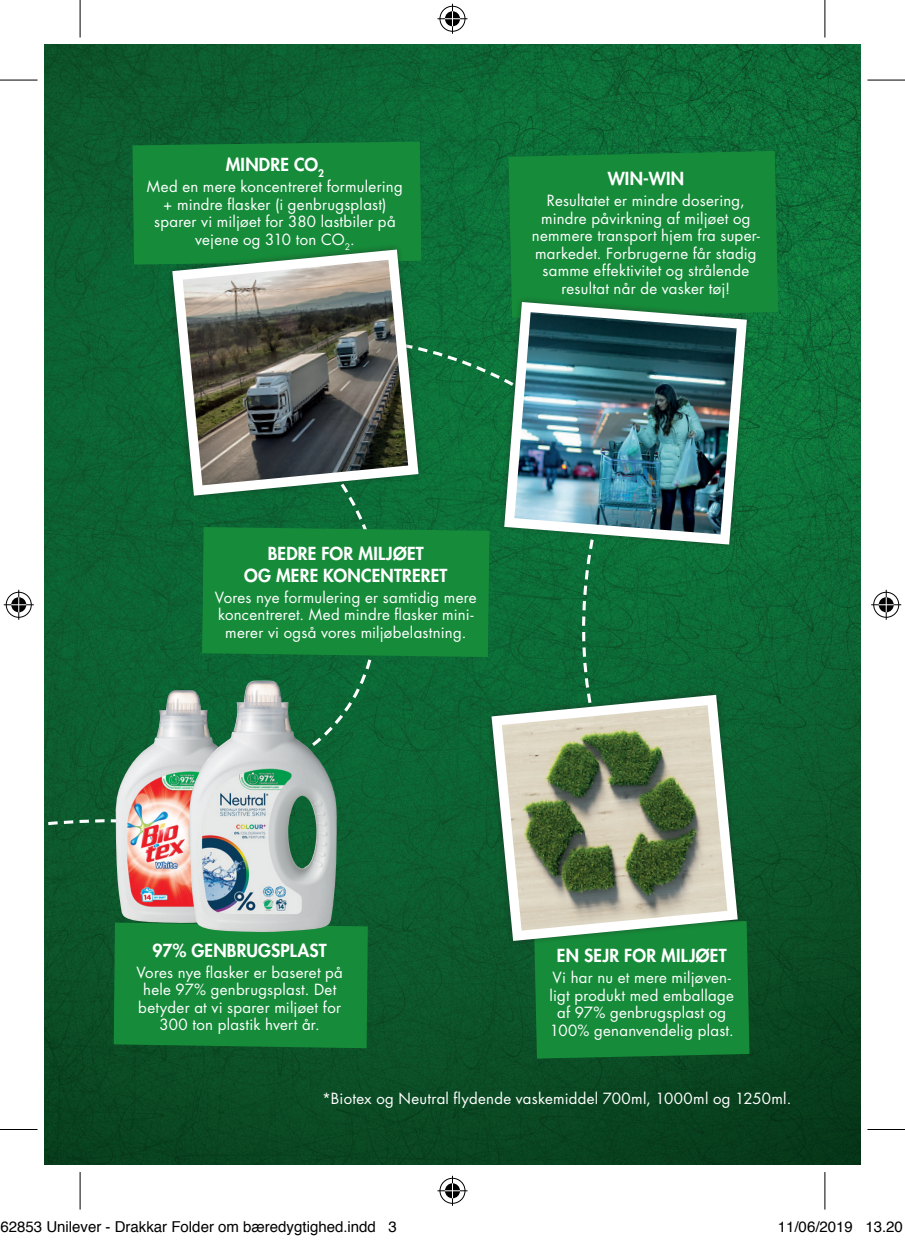
<style>
.page{position:relative;width:905px;height:1240px;background:#fff}
.page>*{position:absolute;margin:0;border:0;box-sizing:border-box;transform-origin:0 0}
.Rubrik{font:800 17.5px/21.5px "Futura Std";letter-spacing:.015em;color:#fff;text-align:center}
.Text{font:15px/17.5px "Futura Std";letter-spacing:.02em;color:#fff;text-align:center}
.t1{font:15px "Helvetica";color:#000}
</style>
<div class="page">
<img style="left:45px;top:45px;width:815px;height:1119px">
<svg style="left:45px;top:361px;width:489px;height:646px"></svg>
<div style="left:508px;top:151px;width:269px;height:167px;background:#168c3a"></div>
<div style="left:534px;top:921px;width:215px;height:137px;background:#168c3a"></div>
<div style="left:132px;top:142px;width:289px;height:122px;background:#168c3a"></div>
<svg style="left:170px;top:319px;width:498px;height:512px"></svg>
<div style="left:114px;top:922px;width:253px;height:126px;background:#168c3a"></div>
<img style="left:115px;top:690px;width:73px;height:233px">
<img style="left:188px;top:680px;width:149px;height:251px">
<svg style="left:165px;top:242px;width:260px;height:261px;fill:#0d6e38"></svg>
<svg style="left:172px;top:249px;width:246px;height:246px"></svg>
<img style="left:182px;top:260px;width:226px;height:225px">
<svg style="left:496px;top:294px;width:257px;height:257px;fill:#0e763a"></svg>
<svg style="left:504px;top:302px;width:242px;height:242px"></svg>
<img style="left:514px;top:312px;width:222px;height:222px">
<svg style="left:484px;top:687px;width:260px;height:261px;fill:#0d6434"></svg>
<svg style="left:491px;top:694px;width:246px;height:246px"></svg>
<img style="left:501px;top:705px;width:226px;height:225px">
<svg style="left:0;top:79px;width:38px;height:1px"></svg>
<svg style="left:867px;top:79px;width:37px;height:1px"></svg>
<svg style="left:79px;top:0;width:1px;height:38px"></svg>
<svg style="left:79px;top:1172px;width:1px;height:37px"></svg>
<hr style="left:0;top:80px;width:38px;height:1px;background:#000">
<hr style="left:867px;top:80px;width:37px;height:1px;background:#000">
<hr style="left:0;top:1128px;width:38px;height:1px;background:#000">
<hr style="left:867px;top:1128px;width:37px;height:1px;background:#000">
<hr style="left:80px;top:0;width:1px;height:38px;background:#000">
<hr style="left:80px;top:1171px;width:1px;height:38px;background:#000">
<hr style="left:824px;top:0;width:1px;height:38px;background:#000">
<hr style="left:824px;top:1171px;width:1px;height:38px;background:#000">
<div style="left:438px;top:5px;width:28px;height:28px;border:3px solid #fff;border-radius:50%"></div>
<hr style="left:437px;top:17px;width:30px;height:3px;background:#fff">
<hr style="left:451px;top:4px;width:3px;height:30px;background:#fff">
<div style="left:443px;top:10px;width:18px;height:18px;border:3px solid #fff;border-radius:50%"></div>
<div style="left:439px;top:6px;width:26px;height:26px;border:1px solid #000;border-radius:50%"></div>
<hr style="left:437px;top:18px;width:30px;height:1px;background:#000">
<hr style="left:452px;top:4px;width:1px;height:30px;background:#000">
<svg style="left:445px;top:11px;width:15px;height:15px"></svg>
<div style="left:438px;top:1176px;width:28px;height:28px;border:3px solid #fff;border-radius:50%"></div>
<hr style="left:437px;top:1189px;width:30px;height:3px;background:#fff">
<hr style="left:451px;top:1175px;width:3px;height:30px;background:#fff">
<div style="left:443px;top:1181px;width:18px;height:18px;border:3px solid #fff;border-radius:50%"></div>
<div style="left:439px;top:1177px;width:26px;height:26px;border:1px solid #000;border-radius:50%"></div>
<hr style="left:437px;top:1190px;width:30px;height:1px;background:#000">
<hr style="left:452px;top:1175px;width:1px;height:30px;background:#000">
<svg style="left:445px;top:1183px;width:15px;height:15px"></svg>
<div style="left:5px;top:590px;width:28px;height:28px;border:3px solid #fff;border-radius:50%"></div>
<hr style="left:4px;top:603px;width:30px;height:3px;background:#fff">
<hr style="left:17px;top:589px;width:3px;height:30px;background:#fff">
<div style="left:10px;top:595px;width:18px;height:18px;border:3px solid #fff;border-radius:50%"></div>
<div style="left:6px;top:592px;width:26px;height:25px;border:1px solid #000;border-radius:50%"></div>
<hr style="left:4px;top:604px;width:30px;height:1px;background:#000">
<hr style="left:18px;top:589px;width:1px;height:30px;background:#000">
<svg style="left:11px;top:597px;width:15px;height:15px"></svg>
<div style="left:871px;top:590px;width:28px;height:28px;border:3px solid #fff;border-radius:50%"></div>
<hr style="left:870px;top:603px;width:30px;height:3px;background:#fff">
<hr style="left:884px;top:589px;width:3px;height:30px;background:#fff">
<div style="left:876px;top:595px;width:18px;height:18px;border:3px solid #fff;border-radius:50%"></div>
<div style="left:873px;top:592px;width:25px;height:25px;border:1px solid #000;border-radius:50%"></div>
<hr style="left:870px;top:604px;width:30px;height:1px;background:#000">
<hr style="left:885px;top:589px;width:1px;height:30px;background:#000">
<svg style="left:878px;top:597px;width:15px;height:15px"></svg>
<p class="Rubrik" style="left:225px;top:154px;width:100px">MINDRE CO<sub>2</sub></p>
<p class="Text" style="left:147px;top:178px;width:257px">Med en mere koncentreret formulering + mindre flasker (i genbrugsplast) sparer vi miljøet for 380 lastbiler på vejene og 310 ton CO<sub>2</sub>.</p>
<p class="Rubrik" style="left:607px;top:168px;width:78px">WIN-WIN</p>
<p class="Text" style="left:531px;top:192px;width:229px">Resultatet er mindre dosering, mindre påvirkning af miljøet og nemmere transport hjem fra super&shy;markedet. Forbrugerne får stadig samme effektivitet og strålende resultat når de vasker tøj!</p>
<p class="Rubrik" style="left:244px;top:543px;width:205px">BEDRE FOR MILJØET<br>OG MERE KONCENTRERET</p>
<p class="Text" style="left:215px;top:588px;width:263px">Vores nye formulering er samtidig mere koncentreret. Med mindre flasker mini&shy;merer vi også vores miljøbelastning.</p>
<p class="Rubrik" style="left:152px;top:939px;width:176px">97% GENBRUGSPLAST</p>
<p class="Text" style="left:136px;top:963px;width:208px">Vores nye flasker er baseret på hele 97% genbrugsplast. Det betyder at vi sparer miljøet for<br>300 ton plastik hvert år.</p>
<p class="Rubrik" style="left:556px;top:945px;width:171px">EN SEJR FOR MILJØET</p>
<p class="Text" style="left:549px;top:969px;width:186px">Vi har nu et mere miljøven&shy;ligt produkt med emballage af 97% genbrugsplast og<br>100% genanvendelig plast.</p>
<p class="Text" style="left:322px;top:1090px;width:470px">*Biotex og Neutral flydende vaskemiddel 700ml, 1000ml og 1250ml.</p>
<p class="t1" style="left:0;top:1215px;width:398px">62853 Unilever - Drakkar Folder om bæredygtighed.indd 3</p>
<p class="t1" style="left:777px;top:1215px;width:127px">11/06/2019 13.20</p>
</div>
